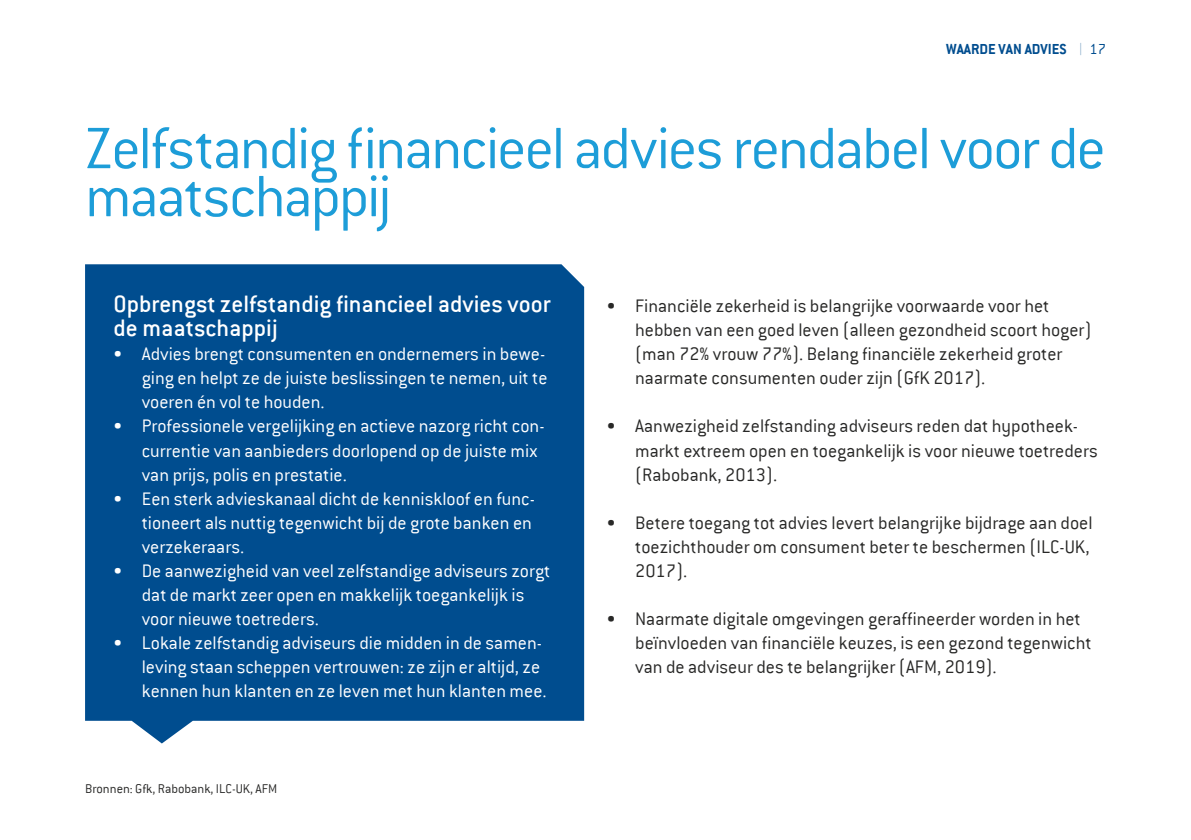
<style>
.page{position:relative;width:1191px;height:840px;background:#fff}
.page>*{position:absolute;margin:0;border:0;box-sizing:border-box;transform-origin:0 0}
.t1{font:300 64px/48px "Conduit ITC";letter-spacing:-.03em;color:#1d9dd8}
.t2{font:500 26px/24px "Conduit ITC";color:#fff}
.t3{font:300 20px/24px "Conduit ITC";color:#fff}
.t4{font:300 20px/24px "Conduit ITC";color:#282827}
.t5{font:700 16px "Conduit ITC";color:#004d8f}
.t6{font:300 14px "Conduit ITC";color:#282827}
.s1{font-family:"Intro";font-weight:100}
.s2{font-weight:300}
</style>
<div class="page">
<div style="left:85px;top:264px;width:499px;height:479px;background:#004d8f"></div>
<p class="t5" style="left:946px;top:40px;width:161px">WAARDE VAN ADVIES <span class="s1">|</span> <span class="s2">17</span></p>
<h1 class="t1" style="left:85px;top:124px;width:1022px">Zelfstandig financieel advies rendabel voor de maatschappij</h1>
<h2 class="t2" style="left:113px;top:292px;width:439px">Opbrengst zelfstandig financieel advies voor de maatschappij</h2>
<p class="t3" style="left:142px;top:342px;width:407px;text-indent:-28px">• Advies brengt consumenten en ondernemers in bewe&shy;ging en helpt ze de juiste beslissingen te nemen, uit te voeren én vol te houden.</p>
<p class="t3" style="left:142px;top:414px;width:404px;text-indent:-28px">• Professionele vergelijking en actieve nazorg richt con&shy;currentie van aanbieders doorlopend op de juiste mix van prijs, polis en prestatie.</p>
<p class="t3" style="left:142px;top:486px;width:395px;text-indent:-28px">• Een sterk advieskanaal dicht de kenniskloof en func&shy;tioneert als nuttig tegenwicht bij de grote banken en verzekeraars.</p>
<p class="t3" style="left:142px;top:558px;width:410px;text-indent:-28px">• De aanwezigheid van veel zelfstandige adviseurs zorgt dat de markt zeer open en makkelijk toegankelijk is voor nieuwe toetreders.</p>
<p class="t3" style="left:142px;top:630px;width:406px;text-indent:-28px">• Lokale zelfstandig adviseurs die midden in de samen&shy;leving staan scheppen vertrouwen: ze zijn er altijd, ze kennen hun klanten en ze leven met hun klanten mee.</p>
<p class="t6" style="left:85px;top:780px;width:194px">Bronnen: Gfk, Rabobank, ILC-UK, AFM</p>
<p class="t4" style="left:635px;top:294px;width:458px;text-indent:-28px">• Financiële zekerheid is belangrijke voorwaarde voor het hebben van een goed leven (alleen gezondheid scoort hoger) (man 72% vrouw 77%). Belang financiële zekerheid groter naarmate consumenten ouder zijn (GfK 2017).</p>
<p class="t4" style="left:635px;top:414px;width:464px;text-indent:-28px">• Aanwezigheid zelfstanding adviseurs reden dat hypotheek&shy;markt extreem open en toegankelijk is voor nieuwe toetreders (Rabobank, 2013).</p>
<p class="t4" style="left:635px;top:510px;width:459px;text-indent:-28px">• Betere toegang tot advies levert belangrijke bijdrage aan doel toezichthouder om consument beter te beschermen (ILC-UK,<br>2017).</p>
<p class="t4" style="left:635px;top:606px;width:458px;text-indent:-28px">• Naarmate digitale omgevingen geraffineerder worden in het beïnvloeden van financiële keuzes, is een gezond tegenwicht van de adviseur des te belangrijker (AFM, 2019).</p>
</div>
